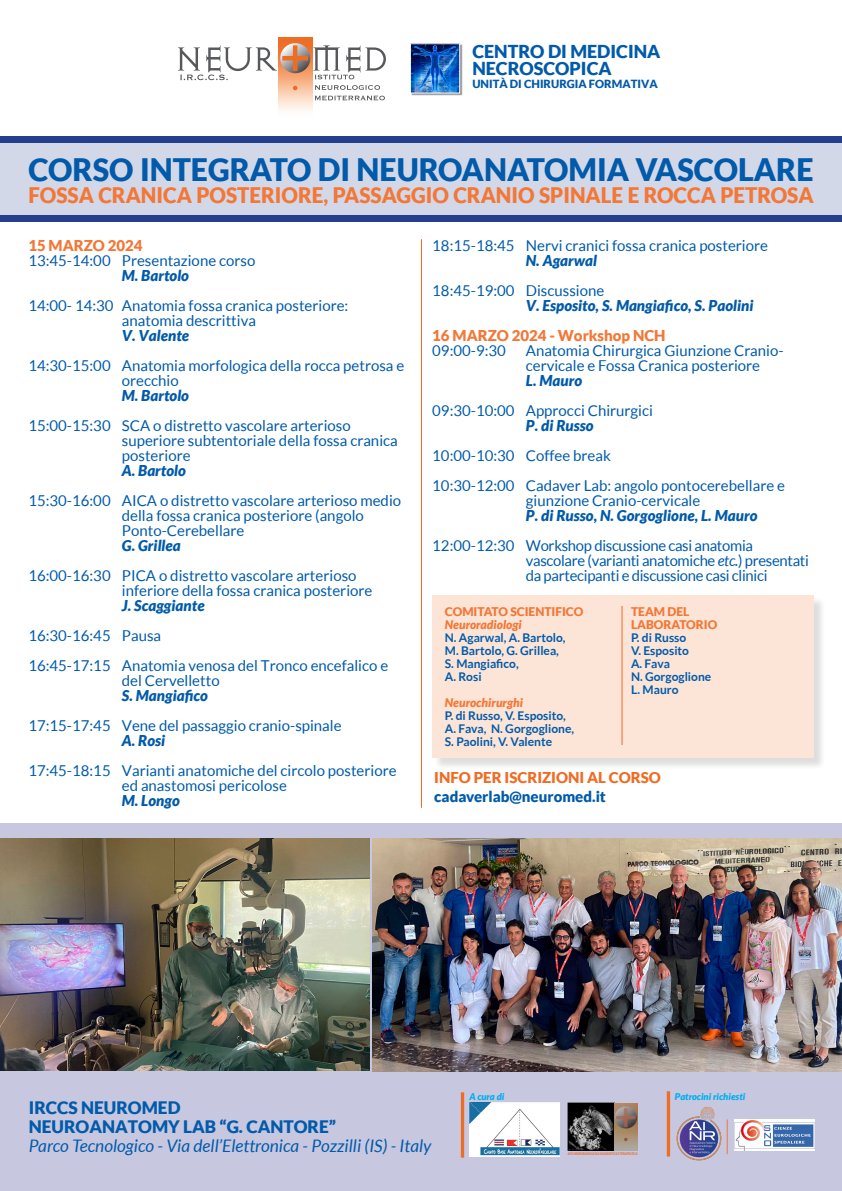
<style>
.page{position:relative;width:842px;height:1191px;background:#fff}
.page>*{position:absolute;margin:0;border:0;box-sizing:border-box;transform-origin:0 0}
.t1{font:900 31px "Lato";color:#015aaa}
.t2{font:900 21.5px "Lato";color:#f37736;scale:.96 1}
.t3{font:900 17.9px/16.9px "Lato";color:#015aaa}
.t4{font:italic 17.2px "Lato";color:#015aaa}
.t5{font:900 17.2px "Lato";color:#015aaa}
.t6{font:15px/15px "Lato";color:#015aaa}
.t7{font:italic 900 15px "Lato";color:#015aaa}
.t8{font:15px/15px "Lato";letter-spacing:-.02em;color:#015aaa}
.t9{font:900 15px "Lato";color:#f37736}
.t10{font:900 15px "Lato";color:#ef6c25}
.t11{font:900 15px "Lato";color:#015aaa}
.t12{font:700 12px "Lato";color:#015aaa}
.t13{font:900 12px "Lato";color:#f37736}
.t14{font:italic 900 12px "Lato";color:#f37736}
.t15{font:900 11.3px "Lato";color:#015aaa}
.t16{font:italic 900 9.3px "Lato";color:#00aeef}
.t17{font:900 3.7px "Lato";color:#ef6c25;scale:.7 1}
.s1{font-style:italic}
</style>
<div class="page">
<div style="left:0;top:823px;width:842px;height:368px;background:#c7c7e0"></div>
<div style="left:0;top:137px;width:842px;height:85px;background:#253f8e"></div>
<img style="left:279px;top:37px;width:33px;height:74px">
<svg style="left:178px;top:43px;width:208px;height:57px"></svg>
<div style="left:411px;top:45px;width:51px;height:51px;background:#231f20;opacity:.5"></div>
<img style="left:412px;top:46px;width:46px;height:45px">
<div style="left:410px;top:44px;width:50px;height:49px;border:1px solid #fff"></div>
<div style="left:0;top:144px;width:842px;height:71px;background:#d3d8e8"></div>
<div style="left:434px;top:596px;width:392px;height:173px;background:#231f20;opacity:.75"></div>
<div style="left:432px;top:595px;width:382px;height:162px;background:#fce4d7"></div>
<hr style="left:421px;top:239px;width:1px;height:568px;background:#ef6c25">
<hr style="left:621px;top:606px;width:1px;height:139px;background:#ef6c25">
<img style="left:372px;top:838px;width:470px;height:233px">
<img style="left:470px;top:1103px;width:90px;height:53px">
<img style="left:570px;top:1103px;width:68px;height:47px">
<div style="left:568px;top:1103px;width:46px;height:47px;border:1px solid #000"></div>
<hr style="left:461px;top:1092px;width:3px;height:65px;background:#ef6c25">
<hr style="left:667px;top:1091px;width:3px;height:65px;background:#ef6c25">
<hr style="left:727px;top:1119px;width:1px;height:35px;background:#f37736">
<img style="left:676px;top:1106px;width:46px;height:55px">
<img style="left:735px;top:1119px;width:79px;height:31px">
<img style="left:0;top:838px;width:369px;height:232px">
<p class="t3" style="left:472px;top:43px;width:190px">CENTRO DI MEDICINA<br>NECROSCOPICA</p>
<p class="t15" style="left:472px;top:78px;width:187px">UNITÀ DI CHIRURGIA FORMATIVA</p>
<p class="t1" style="left:28px;top:151px;width:787px">CORSO INTEGRATO DI NEUROANATOMIA VASCOLARE</p>
<p class="t2" style="left:28px;top:182px;width:819px">FOSSA CRANICA POSTERIORE, PASSAGGIO CRANIO SPINALE E ROCCA PETROSA</p>
<p class="t9" style="left:28px;top:237px;width:116px">15 MARZO 2024</p>
<p class="t6" style="left:28px;top:253px;width:228px">13:45-14:00 Presentazione corso</p>
<p class="t7" style="left:122px;top:267px;width:69px">M. Bartolo</p>
<p class="t6" style="left:28px;top:298px;width:322px;text-align:center">14:00- 14:30 Anatomia fossa cranica posteriore: anatomia descrittiva</p>
<p class="t7" style="left:122px;top:327px;width:69px">V. Valente</p>
<p class="t6" style="left:122px;top:358px;width:284px;text-indent:-94px">14:30-15:00 Anatomia morfologica della rocca petrosa e orecchio</p>
<p class="t7" style="left:122px;top:387px;width:69px">M. Bartolo</p>
<p class="t6" style="left:122px;top:418px;width:277px;text-indent:-94px">15:00-15:30 SCA o distretto vascolare arterioso superiore subtentoriale della fossa cranica posteriore</p>
<p class="t7" style="left:122px;top:462px;width:66px">A. Bartolo</p>
<p class="t6" style="left:122px;top:493px;width:281px;text-indent:-94px">15:30-16:00 AICA o distretto vascolare arterioso medio della fossa cranica posteriore (angolo<br>Ponto-Cerebellare</p>
<p class="t7" style="left:122px;top:537px;width:60px">G. Grillea</p>
<p class="t6" style="left:122px;top:568px;width:252px;text-indent:-94px">16:00-16:30 PICA o distretto vascolare arterioso inferiore della fossa cranica posteriore</p>
<p class="t7" style="left:122px;top:597px;width:84px">J. Scaggiante</p>
<p class="t6" style="left:28px;top:628px;width:134px">16:30-16:45 Pausa</p>
<p class="t6" style="left:122px;top:658px;width:268px;text-indent:-94px">16:45-17:15 Anatomia venosa del Tronco encefalico e del Cervelletto</p>
<p class="t7" style="left:122px;top:687px;width:88px">S. Mangiafico</p>
<p class="t6" style="left:28px;top:718px;width:315px">17:15-17:45 Vene del passaggio cranio-spinale</p>
<p class="t7" style="left:122px;top:732px;width:45px">A. Rosi</p>
<p class="t6" style="left:122px;top:763px;width:276px;text-indent:-94px">17:45-18:15 Varianti anatomiche del circolo posteriore ed anastomosi pericolose</p>
<p class="t7" style="left:122px;top:792px;width:60px">M. Longo</p>
<p class="t6" style="left:432px;top:238px;width:337px">18:15-18:45 Nervi cranici fossa cranica posteriore</p>
<p class="t7" style="left:526px;top:252px;width:73px">N. Agarwal</p>
<p class="t6" style="left:432px;top:283px;width:173px">18:45-19:00 Discussione</p>
<p class="t7" style="left:526px;top:297px;width:229px">V. Esposito, S. Mangiafico, S. Paolini</p>
<p class="t9" style="left:432px;top:327px;width:235px">16 MARZO 2024 - Workshop NCH</p>
<p class="t6" style="left:432px;top:343px;width:75px">09:00-9:30</p>
<p class="t6" style="left:526px;top:343px;width:259px">Anatomia Chirurgica Giunzione Cranio&shy;cervicale e Fossa Cranica posteriore</p>
<p class="t7" style="left:526px;top:372px;width:58px">L. Mauro</p>
<p class="t6" style="left:432px;top:403px;width:222px">09:30-10:00 Approcci Chirurgici</p>
<p class="t7" style="left:526px;top:417px;width:69px">P. di Russo</p>
<p class="t6" style="left:432px;top:448px;width:180px">10:00-10:30 Coffee break</p>
<p class="t6" style="left:432px;top:478px;width:354px;text-align:center">10:30-12:00 Cadaver Lab: angolo pontocerebellare e giunzione Cranio-cervicale</p>
<p class="t7" style="left:526px;top:507px;width:233px">P. di Russo, N. Gorgoglione, L. Mauro</p>
<p class="t8" style="left:526px;top:538px;width:285px;text-indent:-94px">12:00-12:30 Workshop discussione casi anatomia vascolare (varianti anatomiche <span class="s1">etc.</span>) presentati da partecipanti e discussione casi clinici</p>
<p class="t13" style="left:445px;top:604px;width:140px">COMITATO SCIENTIFICO</p>
<p class="t14" style="left:445px;top:617px;width:78px">Neuroradiologi</p>
<p class="t12" style="left:445px;top:630px;width:122px">N. Agarwal, A. Bartolo,</p>
<p class="t12" style="left:445px;top:643px;width:116px">M. Bartolo, G. Grillea,</p>
<p class="t12" style="left:445px;top:656px;width:75px">S. Mangiafico,</p>
<p class="t12" style="left:445px;top:669px;width:38px">A. Rosi</p>
<p class="t14" style="left:445px;top:695px;width:80px">Neurochirurghi</p>
<p class="t12" style="left:445px;top:708px;width:123px">P. di Russo, V. Esposito,</p>
<p class="t12" style="left:445px;top:721px;width:131px">A. Fava, N. Gorgoglione,</p>
<p class="t12" style="left:445px;top:734px;width:109px">S. Paolini, V. Valente</p>
<p class="t13" style="left:631px;top:604px;width:60px">TEAM DEL</p>
<p class="t13" style="left:631px;top:617px;width:88px">LABORATORIO</p>
<p class="t12" style="left:631px;top:630px;width:57px">P. di Russo</p>
<p class="t12" style="left:631px;top:643px;width:60px">V. Esposito</p>
<p class="t12" style="left:631px;top:656px;width:41px">A. Fava</p>
<p class="t12" style="left:631px;top:669px;width:82px">N. Gorgoglione</p>
<p class="t12" style="left:631px;top:682px;width:49px">L. Mauro</p>
<p class="t10" style="left:434px;top:769px;width:228px">INFO PER ISCRIZIONI AL CORSO</p>
<p class="t11" style="left:434px;top:788px;width:173px">cadaverlab@neuromed.it</p>
<p class="t5" style="left:29px;top:1097px;width:153px">IRCCS NEUROMED</p>
<p class="t5" style="left:29px;top:1116px;width:309px">NEUROANATOMY LAB “G. CANTORE”</p>
<p class="t4" style="left:29px;top:1136px;width:404px">Parco Tecnologico - Via dell’Elettronica - Pozzilli (IS) - Italy</p>
<p class="t16" style="left:469px;top:1091px;width:37px">A cura di</p>
<p class="t16" style="left:675px;top:1091px;width:72px">Patrocini richiesti</p>
<p class="t17" style="left:568px;top:1151px;width:101px">AFO NEURORADIOLOGIA DIAGNOSTICA E TERAPEUTICA</p>
</div>
